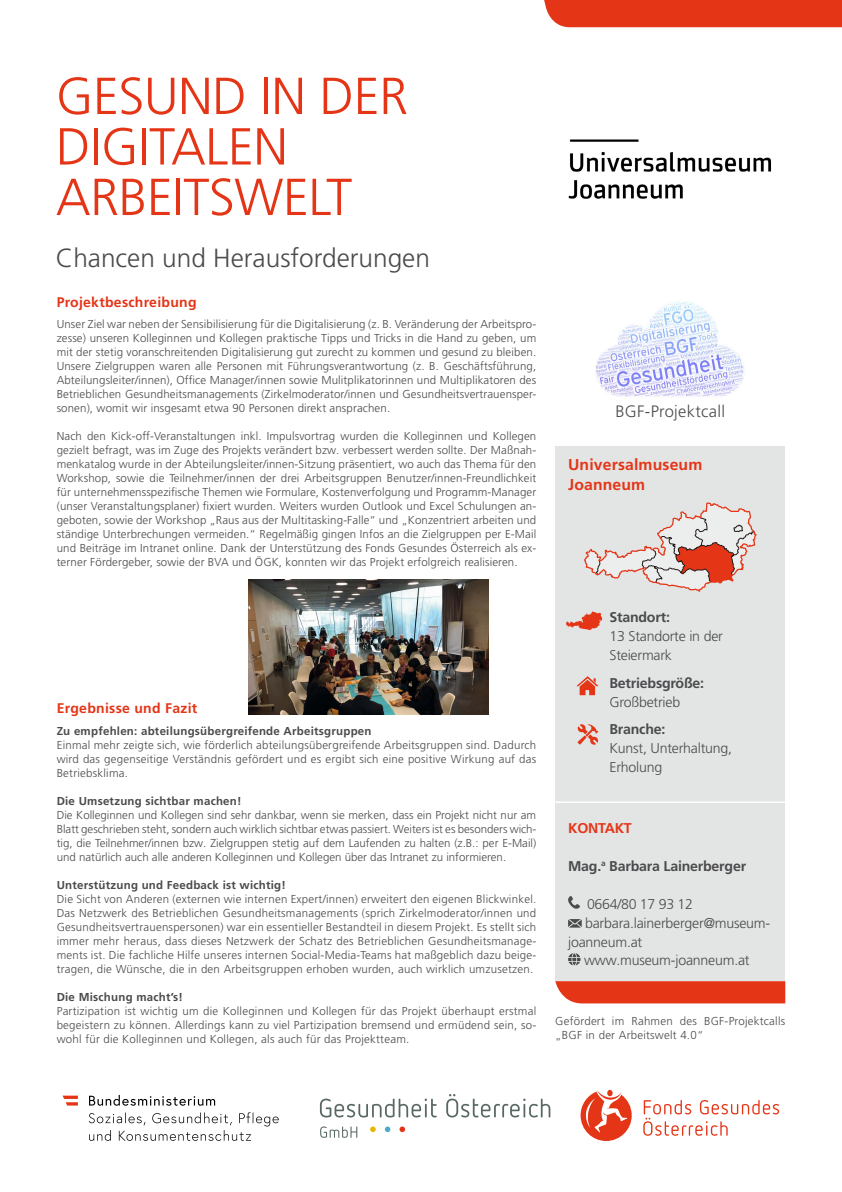
<style>
.page{position:relative;width:842px;height:1192px;background:#fff}
.page>*{position:absolute;margin:0;border:0;box-sizing:border-box;transform-origin:0 0}
.neu_headline_inh{font:300 52px "Frutiger LT Pro";letter-spacing:-.01em;color:#e53517}
.t1{font:300 26.2px "Frutiger LT Pro";color:#4b4b4d}
.t2{font:300 16.5px "Frutiger LT Pro";letter-spacing:.02em;color:#4b4b4d}
.inhalthead_3{font:700 15.75px "Frutiger LT Pro";letter-spacing:.01em;color:#e53517}
.t3{font:300 14.15px/18.9px "Frutiger LT Pro";letter-spacing:-.015em;color:#4b4b4d}
.t4{font:700 14.15px/18.9px "Frutiger LT Pro";letter-spacing:-.015em;color:#4b4b4d}
.t5{font:700 14.15px "Frutiger LT Pro";letter-spacing:-.015em;color:#e53517}
.t6{font:700 14px "Frutiger LT Pro";letter-spacing:.02em;color:#e53517}
.Liste{font:300 11.5px/14px "Frutiger LT Pro";letter-spacing:.02em;color:#4b4b4d;text-align:justify}
.Liste-2{font:700 11.5px "Frutiger LT Pro";letter-spacing:.02em;color:#4b4b4d}
.s1{font-weight:700}
.s2{font-weight:300}
</style>
<div class="page">
<div style="left:544px;top:0;width:298px;height:27px;background:#e53517"></div>
<div style="left:555px;top:446px;width:230px;height:535px;background:#e3e4e4"></div>
<svg style="left:555px;top:981px;width:230px;height:22px;background:#e53c1f"></svg>
<hr style="left:555px;top:801px;width:230px;height:2px;background:#fff">
<img style="left:249px;top:580px;width:240px;height:134px">
<img style="left:596px;top:301px;width:149px;height:96px">
<img style="left:568px;top:139px;width:203px;height:60px">
<svg style="left:568px;top:896px;width:12px;height:13px"></svg>
<svg style="left:568px;top:919px;width:14px;height:9px"></svg>
<svg style="left:568px;top:953px;width:12px;height:12px"></svg>
<svg style="left:577px;top:724px;width:21px;height:21px"></svg>
<svg style="left:577px;top:676px;width:21px;height:19px"></svg>
<svg style="left:566px;top:611px;width:36px;height:19px"></svg>
<svg style="left:584px;top:502px;width:173px;height:90px"></svg>
<svg style="left:320px;top:1099px;width:117px;height:18px"></svg>
<svg style="left:446px;top:1094px;width:104px;height:23px"></svg>
<svg style="left:320px;top:1126px;width:37px;height:12px"></svg>
<svg style="left:370px;top:1127px;width:6px;height:5px"></svg>
<svg style="left:385px;top:1127px;width:5px;height:5px"></svg>
<svg style="left:399px;top:1127px;width:6px;height:5px"></svg>
<svg style="left:581px;top:1090px;width:51px;height:51px"></svg>
<svg style="left:643px;top:1100px;width:136px;height:36px"></svg>
<svg style="left:89px;top:1112px;width:190px;height:29px"></svg>
<svg style="left:89px;top:1095px;width:126px;height:11px"></svg>
<svg style="left:63px;top:1096px;width:15px;height:10px"></svg>
<h1 class="neu_headline_inh" style="left:56px;top:66px;width:354px">GESUND IN DER</h1>
<h1 class="neu_headline_inh" style="left:56px;top:116px;width:234px">DIGITALEN</h1>
<h1 class="neu_headline_inh" style="left:56px;top:167px;width:298px">ARBEITSWELT</h1>
<p class="t1" style="left:56px;top:243px;width:376px">Chancen und Herausforderungen</p>
<p class="t6" style="left:57px;top:293px;width:141px">Projektbeschreibung</p>
<p class="Liste" style="left:57px;top:317px;width:481px">Unser Ziel war neben der Sensibilisierung für die Digitalisierung (z. B. Veränderung der Arbeitspro&shy;zesse) unseren Kolleginnen und Kollegen praktische Tipps und Tricks in die Hand zu geben, um mit der stetig voranschreitenden Digitalisierung gut zurecht zu kommen und gesund zu bleiben.<br>Unsere Zielgruppen waren alle Personen mit Führungsverantwortung (z. B. Geschäftsführung, Abteilungsleiter/innen), Office Manager/innen sowie Mulitplikatorinnen und Multiplikatoren des Betrieblichen Gesundheitsmanagements (Zirkelmoderator/innen und Gesundheitsvertrauensper&shy;sonen), womit wir insgesamt etwa 90 Personen direkt ansprachen.</p>
<p class="Liste" style="left:57px;top:429px;width:481px">Nach den Kick-off-Veranstaltungen inkl. Impulsvortrag wurden die Kolleginnen und Kollegen gezielt befragt, was im Zuge des Projekts verändert bzw. verbessert werden sollte. Der Maßnah&shy;menkatalog wurde in der Abteilungsleiter/innen-Sitzung präsentiert, wo auch das Thema für den Workshop, sowie die Teilnehmer/innen der drei Arbeitsgruppen Benutzer/innen-Freundlichkeit für unternehmensspezifische Themen wie Formulare, Kostenverfolgung und Programm-Manager (unser Veranstaltungsplaner) fixiert wurden. Weiters wurden Outlook und Excel Schulungen an&shy;geboten, sowie der Workshop „Raus aus der Multitasking-Falle“ und „Konzentriert arbeiten und ständige Unterbrechungen vermeiden.“ Regelmäßig gingen Infos an die Zielgruppen per E-Mail und Beiträge im Intranet online. Dank der Unterstützung des Fonds Gesundes Österreich als ex&shy;terner Fördergeber, sowie der BVA und ÖGK, konnten wir das Projekt erfolgreich realisieren.</p>
<p class="t2" style="left:615px;top:402px;width:111px">BGF-Projektcall</p>
<p class="inhalthead_3" style="left:568px;top:456px;width:136px">Universalmuseum</p>
<p class="inhalthead_3" style="left:568px;top:476px;width:79px">Joanneum</p>
<p class="t3" style="left:609px;top:608px;width:115px"><span class="s1">Standort:<br></span>13 Standorte in der<br>Steiermark</p>
<p class="t4" style="left:609px;top:673px;width:96px">Betriebsgröße:<br><span class="s2">Großbetrieb</span></p>
<p class="t3" style="left:609px;top:720px;width:124px"><span class="s1">Branche:<br></span>Kunst, Unterhaltung,<br>Erholung</p>
<p class="t6" style="left:57px;top:700px;width:142px">Ergebnisse und Fazit</p>
<p class="Liste-2" style="left:57px;top:724px;width:316px">Zu empfehlen: abteilungsübergreifende Arbeitsgruppen</p>
<p class="Liste" style="left:57px;top:738px;width:481px">Einmal mehr zeigte sich, wie förderlich abteilungsübergreifende Arbeitsgruppen sind. Dadurch wird das gegenseitige Verständnis gefördert und es ergibt sich eine positive Wirkung auf das Betriebsklima.</p>
<p class="Liste-2" style="left:57px;top:794px;width:186px">Die Umsetzung sichtbar machen!</p>
<p class="Liste" style="left:57px;top:808px;width:481px">Die Kolleginnen und Kollegen sind sehr dankbar, wenn sie merken, dass ein Projekt nicht nur am Blatt geschrieben steht, sondern auch wirklich sichtbar etwas passiert. Weiters ist es besonders wich&shy;tig, die Teilnehmer/innen bzw. Zielgruppen stetig auf dem Laufenden zu halten (z.B.: per E-Mail) und natürlich auch alle anderen Kolleginnen und Kollegen über das Intranet zu informieren.</p>
<p class="Liste-2" style="left:57px;top:878px;width:231px">Unterstützung und Feedback ist wichtig!</p>
<p class="Liste" style="left:57px;top:892px;width:481px">Die Sicht von Anderen (externen wie internen Expert/innen) erweitert den eigenen Blickwinkel.<br>Das Netzwerk des Betrieblichen Gesundheitsmanagements (sprich Zirkelmoderator/innen und Gesundheitsvertrauenspersonen) war ein essentieller Bestandteil in diesem Projekt. Es stellt sich immer mehr heraus, dass dieses Netzwerk der Schatz des Betrieblichen Gesundheitsmanage&shy;ments ist. Die fachliche Hilfe unseres internen Social-Media-Teams hat maßgeblich dazu beige&shy;tragen, die Wünsche, die in den Arbeitsgruppen erhoben wurden, auch wirklich umzusetzen.</p>
<p class="Liste-2" style="left:57px;top:990px;width:128px">Die Mischung macht’s!</p>
<p class="Liste" style="left:57px;top:1004px;width:481px">Partizipation ist wichtig um die Kolleginnen und Kollegen für das Projekt überhaupt erstmal begeistern zu können. Allerdings kann zu viel Partizipation bremsend und ermüdend sein, so&shy;wohl für die Kolleginnen und Kollegen, als auch für das Projektteam.</p>
<p class="Liste" style="left:555px;top:1014px;width:231px">Gefördert im Rahmen des BGF-Projektcalls „BGF in der Arbeitswelt 4.0“</p>
<p class="t5" style="left:568px;top:820px;width:65px">KONTAKT</p>
<p class="t4" style="left:568px;top:857px;width:180px">Mag.<sup>a</sup> Barbara Lainerberger</p>
<p class="t3" style="left:587px;top:894px;width:108px">0664/80 17 93 12</p>
<p class="t3" style="left:585px;top:913px;width:187px">barbara.lainerberger@museum-</p>
<p class="t3" style="left:568px;top:932px;width:76px">joanneum.at</p>
<p class="t3" style="left:584px;top:951px;width:167px">www.museum-joanneum.at</p>
</div>
